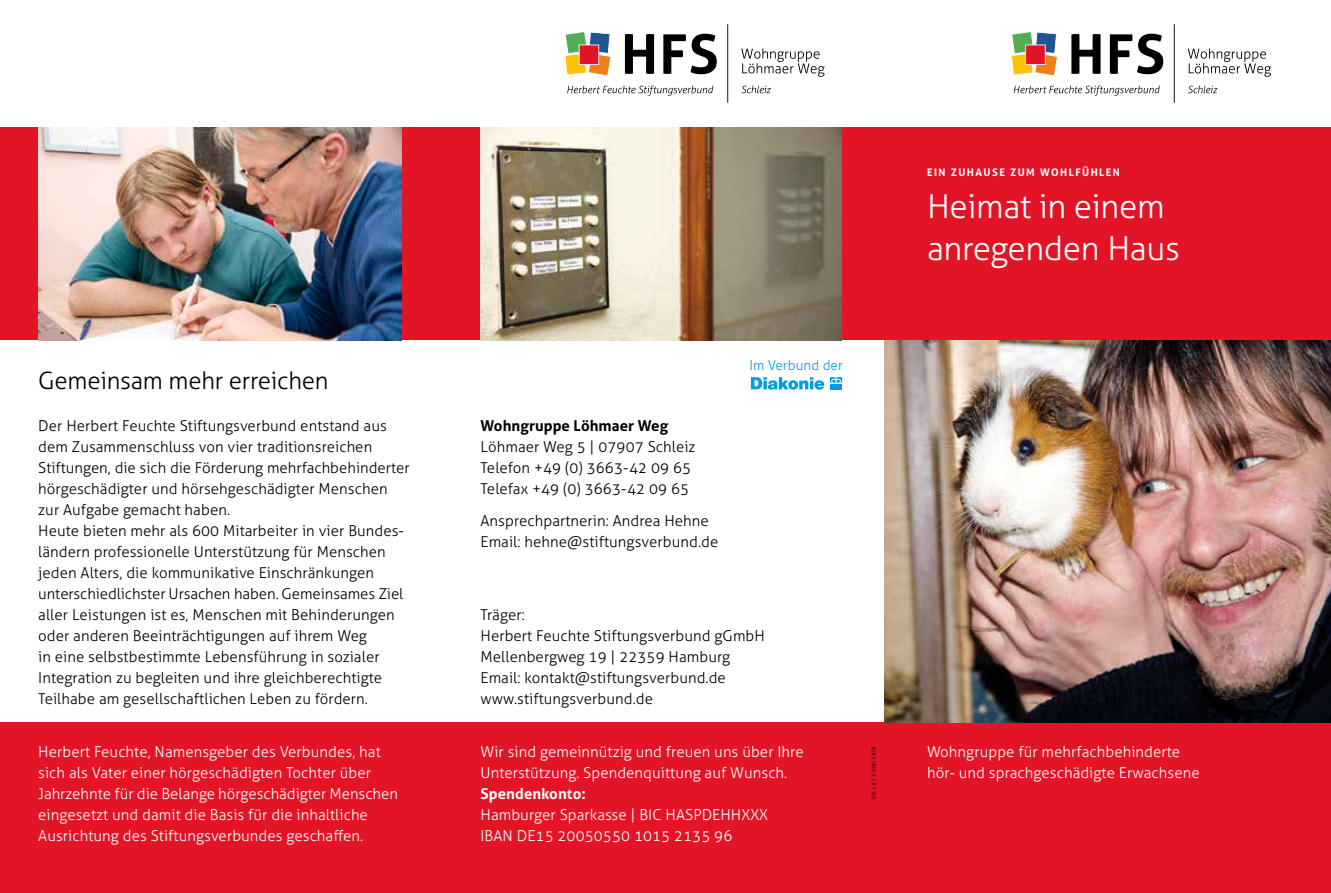
<style>
.page{position:relative;width:1331px;height:893px;background:#fff}
.page>*{position:absolute;margin:0;border:0;box-sizing:border-box;transform-origin:0 0}
.t1{font:300 33px/42px "Aller";letter-spacing:-.01em;color:#fff}
.t2{font:300 24px "Aller";letter-spacing:-.01em;color:#000}
.t3{font:300 15px/21px "Aller";letter-spacing:.005em;color:#000}
.t4{font:300 15px/21px "Aller";letter-spacing:.005em;color:#fff}
.t5{font:700 15px "Aller";letter-spacing:.005em;color:#000}
.t6{font:700 15px "Aller";letter-spacing:.005em;color:#fff}
.t7{font:300 13.5px "Aller";letter-spacing:.005em;color:#009ee0}
.t8{font:700 10.5px "Aller";letter-spacing:.14em;color:#fff}
.t9{font:300 6px "Aller";letter-spacing:.035em;color:#000}
</style>
<div class="page">
<div style="left:0;top:128px;width:884px;height:212px;background:#e31426"></div>
<div style="left:884px;top:128px;width:447px;height:765px;background:#e31426"></div>
<div style="left:0;top:723px;width:884px;height:170px;background:#e31426"></div>
<img style="left:884px;top:340px;width:447px;height:383px">
<img style="left:480px;top:128px;width:362px;height:212px">
<svg style="left:751px;top:377px;width:73px;height:13px"></svg>
<svg style="left:830px;top:377px;width:12px;height:12px"></svg>
<svg style="left:1188px;top:86px;width:29px;height:7px"></svg>
<svg style="left:1014px;top:86px;width:146px;height:10px"></svg>
<svg style="left:1071px;top:34px;width:29px;height:40px"></svg>
<svg style="left:1110px;top:34px;width:53px;height:40px"></svg>
<svg style="left:1174px;top:24px;width:1px;height:79px"></svg>
<svg style="left:1188px;top:48px;width:83px;height:29px"></svg>
<svg style="left:1011px;top:31px;width:47px;height:45px"></svg>
<svg style="left:741px;top:86px;width:30px;height:7px"></svg>
<svg style="left:567px;top:86px;width:146px;height:10px"></svg>
<svg style="left:625px;top:34px;width:29px;height:40px"></svg>
<svg style="left:663px;top:34px;width:54px;height:40px"></svg>
<svg style="left:727px;top:24px;width:1px;height:79px"></svg>
<svg style="left:741px;top:48px;width:84px;height:29px"></svg>
<svg style="left:565px;top:31px;width:46px;height:45px"></svg>
<img style="left:38px;top:128px;width:364px;height:212px">
<p class="t8" style="left:927px;top:166px;width:194px">Ein zuhause zum wohlfühlen</p>
<h1 class="t1" style="left:927px;top:186px;width:255px">Heimat in einem anregenden Haus</h1>
<p class="t7" style="left:749px;top:357px;width:95px">Im Verbund der</p>
<h2 class="t2" style="left:38px;top:366px;width:292px">Gemeinsam mehr erreichen</h2>
<p class="t3" style="left:38px;top:415px;width:373px">Der Herbert Feuchte Stiftungsverbund entstand aus dem Zusammenschluss von vier traditionsreichen Stiftungen, die sich die Förderung mehrfachbehinderter hörgeschädigter und hörsehgeschädigter Menschen zur Aufgabe gemacht haben.<br>Heute bieten mehr als 600 Mitarbeiter in vier Bundes&shy;ländern professionelle Unterstützung für Menschen jeden Alters, die kommunikative Einschränkungen unterschiedlichster Ursachen haben. Gemeinsames Ziel aller Leistungen ist es, Menschen mit Behinderungen oder anderen Beeinträchtigungen auf ihrem Weg<br>in eine selbstbestimmte Lebensführung in sozialer Integration zu begleiten und ihre gleichberechtigte Teilhabe am gesellschaftlichen Leben zu fördern.</p>
<p class="t4" style="left:38px;top:741px;width:361px">Herbert Feuchte, Namensgeber des Verbundes, hat sich als Vater einer hörgeschädigten Tochter über Jahrzehnte für die Belange hörgeschädigter Menschen eingesetzt und damit die Basis für die inhaltliche -Ausrichtung des Stiftungsverbundes geschaffen.</p>
<p class="t4" style="left:927px;top:741px;width:274px">Wohngruppe für mehrfachbehinderte hör- und sprachgeschädigte Erwachsene</p>
<p class="t5" style="left:480px;top:416px;width:189px">Wohngruppe Löhmaer Weg</p>
<p class="t3" style="left:480px;top:436px;width:217px">Löhmaer Weg 5 | 07907 Schleiz<br>Telefon +49 (0) 3663-42 09 65<br>Telefax +49 (0) 3663-42 09 65</p>
<p class="t3" style="left:480px;top:510px;width:239px">Ansprechpartnerin: Andrea Hehne<br>Email: hehne@stiftungsverbund.de</p>
<p class="t3" style="left:480px;top:604px;width:286px">Träger:<br>Herbert Feuchte Stiftungsverbund gGmbH<br>Mellenbergweg 19 | 22359 Hamburg<br>Email: kontakt@stiftungsverbund.de www.stiftungsverbund.de</p>
<p class="t4" style="left:480px;top:741px;width:325px">Wir sind gemeinnützig und freuen uns über Ihre<br>Unterstützung. Spendenquittung auf Wunsch.</p>
<p class="t6" style="left:480px;top:784px;width:107px">Spendenkonto:</p>
<p class="t4" style="left:480px;top:804px;width:289px">Hamburger Sparkasse | BIC HASPDEHHXXX<br>IBAN DE15 20050550 1015 2135 96</p>
<p class="t9" style="left:870px;top:799px;width:54px;rotate:-90deg">06.13 | 1.000 | AW</p>
</div>
